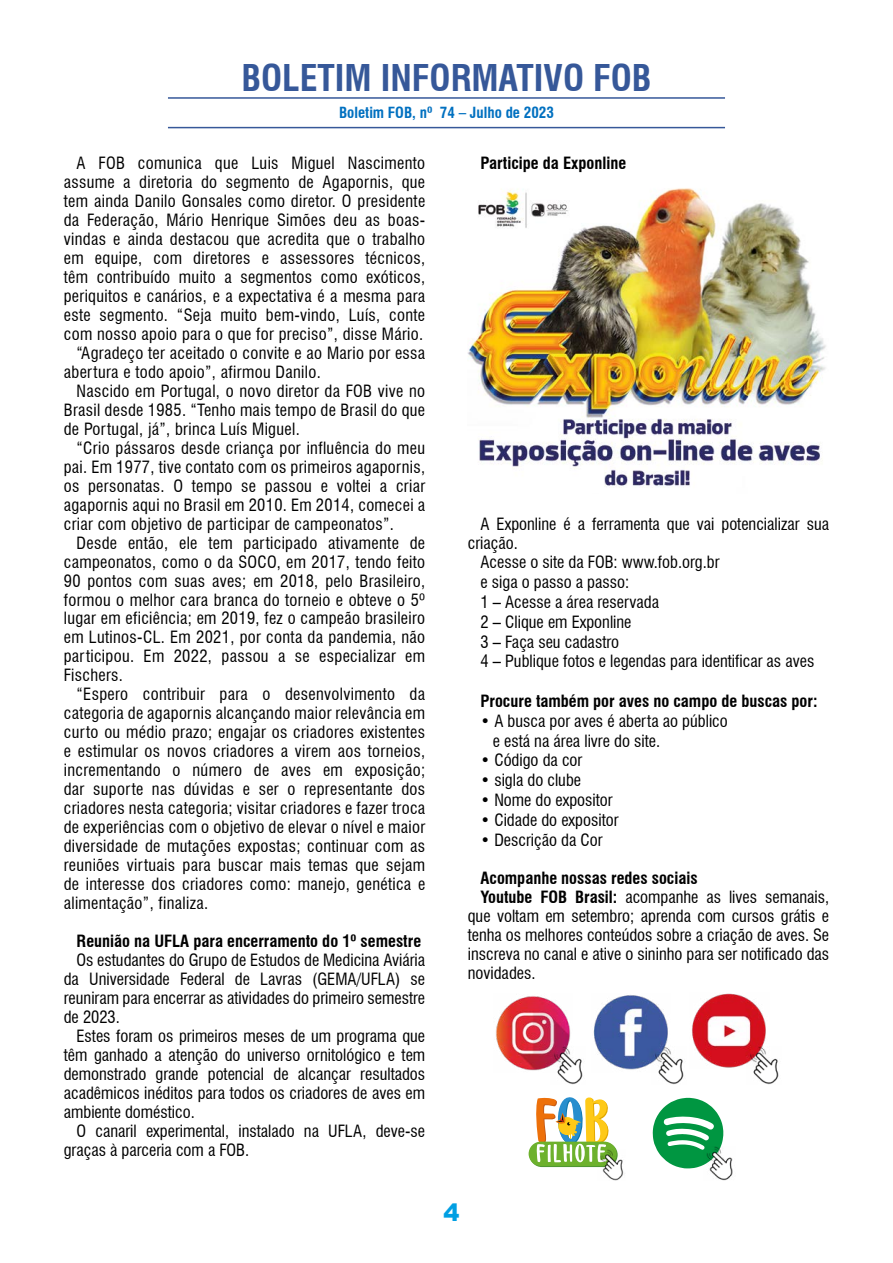
<style>
.page{position:relative;width:893px;height:1263px;background:#fff}
.page>*{position:absolute;margin:0;border:0;box-sizing:border-box;transform-origin:0 0}
.t1{font:700 condensed 36px "Swiss 721 BT";color:#365899}
.t2{font:900 24px "Arial";color:#009fe3}
.t3{font:condensed 16.5px/19px "Swiss 721 BT";letter-spacing:.02em;color:#000;text-align:justify}
.t4{font:condensed 16.5px/19px "Swiss 721 BT";color:#000}
.t5{font:700 condensed 16.5px "Swiss 721 BT";color:#000}
.t6{font:700 condensed 15px "Swiss 721 BT";color:#0070c0}
.s1{font-weight:700}
</style>
<div class="page">
<hr style="left:168px;top:97px;width:557px;height:2px;background:#365899">
<hr style="left:168px;top:127px;width:557px;height:1px;background:#365899">
<img style="left:468px;top:188px;width:358px;height:300px">
<img style="left:496px;top:996px;width:75px;height:75px">
<img style="left:593px;top:995px;width:75px;height:75px">
<img style="left:692px;top:993px;width:74px;height:75px">
<svg style="left:530px;top:1143px;width:88px;height:24px"></svg>
<div style="left:529px;top:1141px;width:88px;height:25px;background:#6db12d;border-radius:12px"></div>
<svg style="left:534px;top:1097px;width:79px;height:66px"></svg>
<img style="left:550px;top:1046px;width:33px;height:38px">
<img style="left:747px;top:1046px;width:32px;height:39px">
<img style="left:652px;top:1046px;width:32px;height:38px">
<img style="left:597px;top:1149px;width:27px;height:31px">
<svg style="left:653px;top:1097px;width:71px;height:71px"></svg>
<img style="left:704px;top:1146px;width:29px;height:35px">
<h1 class="t1" style="left:241px;top:56px;width:412px">BOLETIM INFORMATIVO FOB</h1>
<p class="t6" style="left:339px;top:103px;width:216px">Boletim FOB, nº 74 – Julho de 2023</p>
<p class="t3" style="left:77px;top:153px;width:350px">A FOB comunica que Luis Miguel Nascimento</p>
<p class="t3" style="left:64px;top:172px;width:363px">assume a diretoria do segmento de Agapornis, que</p>
<p class="t3" style="left:64px;top:191px;width:363px">tem ainda Danilo Gonsales como diretor. O presidente</p>
<p class="t3" style="left:64px;top:210px;width:363px">da Federação, Mário Henrique Simões deu as boas-</p>
<p class="t3" style="left:64px;top:229px;width:363px">vindas e ainda destacou que acredita que o trabalho</p>
<p class="t3" style="left:64px;top:248px;width:363px">em equipe, com diretores e assessores técnicos,</p>
<p class="t3" style="left:64px;top:267px;width:363px">têm contribuído muito a segmentos como exóticos,</p>
<p class="t3" style="left:64px;top:286px;width:363px">periquitos e canários, e a expectativa é a mesma para</p>
<p class="t3" style="left:64px;top:305px;width:363px">este segmento. “Seja muito bem-vindo, Luís, conte</p>
<p class="t3" style="left:64px;top:324px;width:361px">com nosso apoio para o que for preciso”, disse Mário.</p>
<p class="t3" style="left:77px;top:343px;width:350px">“Agradeço ter aceitado o convite e ao Mario por essa</p>
<p class="t3" style="left:64px;top:362px;width:259px">abertura e todo apoio”, afirmou Danilo.</p>
<p class="t3" style="left:77px;top:381px;width:350px">Nascido em Portugal, o novo diretor da FOB vive no</p>
<p class="t3" style="left:64px;top:400px;width:363px">Brasil desde 1985. “Tenho mais tempo de Brasil do que</p>
<p class="t3" style="left:64px;top:419px;width:238px">de Portugal, já”, brinca Luís Miguel.</p>
<p class="t3" style="left:77px;top:438px;width:350px">“Crio pássaros desde criança por influência do meu</p>
<p class="t3" style="left:64px;top:457px;width:363px">pai. Em 1977, tive contato com os primeiros agapornis,</p>
<p class="t3" style="left:64px;top:476px;width:363px">os personatas. O tempo se passou e voltei a criar</p>
<p class="t3" style="left:64px;top:495px;width:363px">agapornis aqui no Brasil em 2010. Em 2014, comecei a</p>
<p class="t3" style="left:64px;top:514px;width:332px">criar com objetivo de participar de campeonatos”.</p>
<p class="t3" style="left:77px;top:533px;width:350px">Desde então, ele tem participado ativamente de</p>
<p class="t3" style="left:64px;top:552px;width:363px">campeonatos, como o da SOCO, em 2017, tendo feito</p>
<p class="t3" style="left:64px;top:571px;width:363px">90 pontos com suas aves; em 2018, pelo Brasileiro,</p>
<p class="t3" style="left:64px;top:590px;width:363px">formou o melhor cara branca do torneio e obteve o 5º</p>
<p class="t3" style="left:64px;top:609px;width:363px">lugar em eficiência; em 2019, fez o campeão brasileiro</p>
<p class="t3" style="left:64px;top:628px;width:363px">em Lutinos-CL. Em 2021, por conta da pandemia, não</p>
<p class="t3" style="left:64px;top:647px;width:363px">participou. Em 2022, passou a se especializar em</p>
<p class="t3" style="left:64px;top:666px;width:61px">Fischers.</p>
<p class="t3" style="left:77px;top:685px;width:350px">“Espero contribuir para o desenvolvimento da</p>
<p class="t3" style="left:64px;top:704px;width:363px">categoria de agapornis alcançando maior relevância em</p>
<p class="t3" style="left:64px;top:723px;width:363px">curto ou médio prazo; engajar os criadores existentes</p>
<p class="t3" style="left:64px;top:742px;width:363px">e estimular os novos criadores a virem aos torneios,</p>
<p class="t3" style="left:64px;top:761px;width:363px">incrementando o número de aves em exposição;</p>
<p class="t3" style="left:64px;top:780px;width:363px">dar suporte nas dúvidas e ser o representante dos</p>
<p class="t3" style="left:64px;top:799px;width:363px">criadores nesta categoria; visitar criadores e fazer troca</p>
<p class="t3" style="left:64px;top:818px;width:363px">de experiências com o objetivo de elevar o nível e maior</p>
<p class="t3" style="left:64px;top:837px;width:363px">diversidade de mutações expostas; continuar com as</p>
<p class="t3" style="left:64px;top:856px;width:363px">reuniões virtuais para buscar mais temas que sejam</p>
<p class="t3" style="left:64px;top:875px;width:363px">de interesse dos criadores como: manejo, genética e</p>
<p class="t3" style="left:64px;top:894px;width:146px">alimentação”, finaliza.</p>
<p class="t5" style="left:77px;top:931px;width:346px">Reunião na UFLA para encerramento do 1º semestre</p>
<p class="t3" style="left:64px;top:950px;width:363px;text-indent:13px">Os estudantes do Grupo de Estudos de Medicina Aviária da Universidade Federal de Lavras (GEMA/UFLA) se reuniram para encerrar as atividades do primeiro semestre de 2023.</p>
<p class="t3" style="left:64px;top:1026px;width:363px;text-indent:13px">Estes foram os primeiros meses de um programa que têm ganhado a atenção do universo ornitológico e tem demonstrado grande potencial de alcançar resultados acadêmicos inéditos para todos os criadores de aves em ambiente doméstico.</p>
<p class="t4" style="left:64px;top:1121px;width:363px;text-indent:13px">O canaril experimental, instalado na UFLA, deve-se graças à parceria com a FOB.</p>
<p class="t5" style="left:480px;top:153px;width:147px">Participe da Exponline</p>
<p class="t4" style="left:480px;top:514px;width:350px">A Exponline é a ferramenta que vai potencializar sua</p>
<p class="t4" style="left:468px;top:533px;width:52px">criação.</p>
<p class="t4" style="left:480px;top:553px;width:241px">Acesse o site da FOB: www.fob.org.br</p>
<p class="t4" style="left:480px;top:573px;width:150px">e siga o passo a passo:</p>
<p class="t4" style="left:480px;top:592px;width:180px">1 – Acesse a área reservada</p>
<p class="t4" style="left:480px;top:612px;width:153px">2 – Clique em Exponline</p>
<p class="t4" style="left:480px;top:632px;width:140px">3 – Faça seu cadastro</p>
<p class="t4" style="left:480px;top:652px;width:335px">4 – Publique fotos e legendas para identificar as aves</p>
<p class="t5" style="left:480px;top:691px;width:338px">Procure também por aves no campo de buscas por:</p>
<p class="t4" style="left:493px;top:711px;width:236px;line-height:19.8px;text-indent:-12px">• A busca por aves é aberta ao público e está na área livre do site.</p>
<p class="t4" style="left:480px;top:751px;width:103px">• Código da cor</p>
<p class="t4" style="left:480px;top:771px;width:102px">• sigla do clube</p>
<p class="t4" style="left:480px;top:790px;width:134px">• Nome do expositor</p>
<p class="t4" style="left:480px;top:810px;width:139px">• Cidade do expositor</p>
<p class="t4" style="left:480px;top:830px;width:124px">• Descrição da Cor</p>
<p class="t5" style="left:480px;top:868px;width:219px">Acompanhe nossas redes sociais</p>
<p class="t4" style="left:480px;top:888px;width:350px"><span class="s1">Youtube FOB Brasil:</span> acompanhe as lives semanais,</p>
<p class="t4" style="left:468px;top:907px;width:363px">que voltam em setembro; aprenda com cursos grátis e</p>
<p class="t4" style="left:468px;top:926px;width:363px">tenha os melhores conteúdos sobre a criação de aves. Se</p>
<p class="t4" style="left:468px;top:945px;width:363px">inscreva no canal e ative o sininho para ser notificado das</p>
<p class="t4" style="left:468px;top:964px;width:69px">novidades.</p>
<h2 class="t2" style="left:443px;top:1194px;width:18px">4</h2>
</div>
